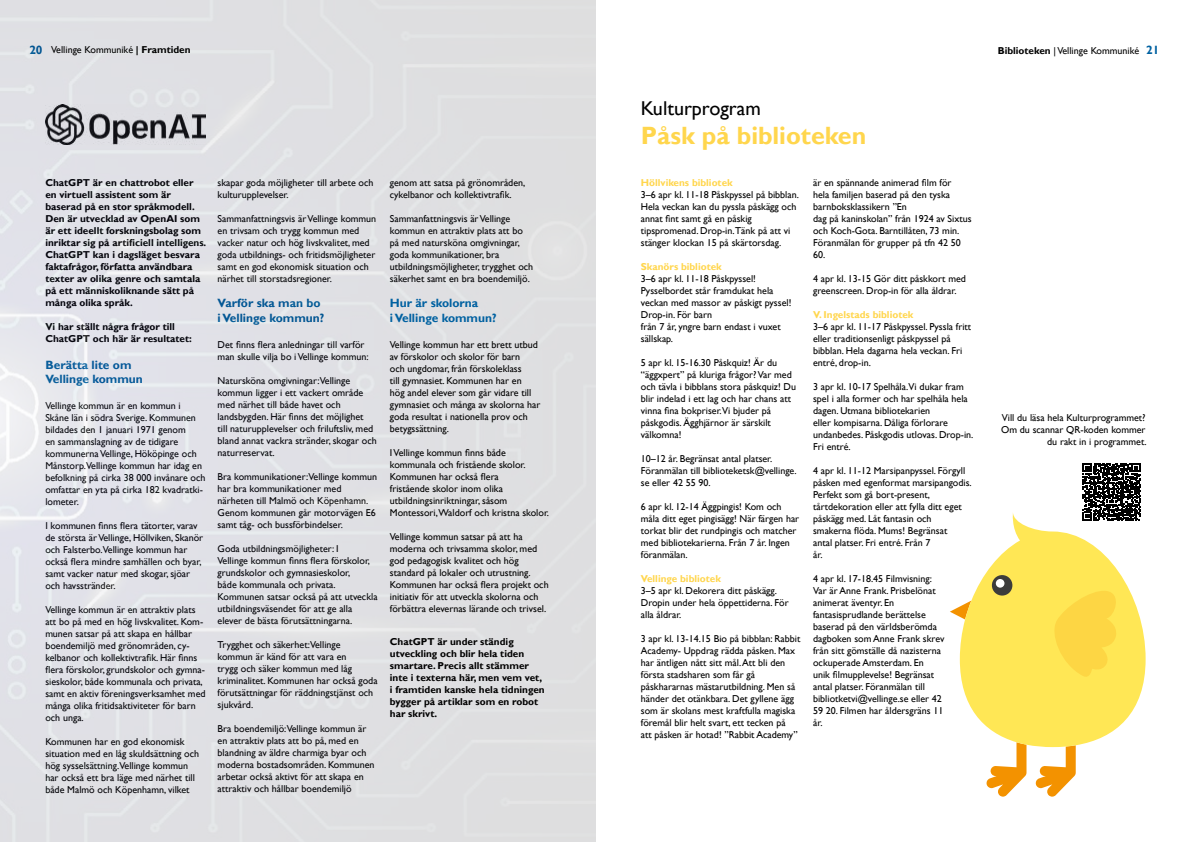
<style>
.page{position:relative;width:1191px;height:842px;background:#fff}
.page>*{position:absolute;margin:0;border:0;box-sizing:border-box;transform-origin:0 0}
.t1{font:700 25px "Gill Sans";color:#ffd64d}
.t2{font:20px "Gill Sans";color:#000}
.t3{font:700 12px/14.4px "Gill Sans";color:#0061a1}
.t4{font:10px/12px "Gill Sans";color:#000}
.t5{font:700 10px/12px "Gill Sans";color:#000}
.t6{font:700 10px "Gill Sans";color:#ffd64d}
.s1{font-weight:700}
</style>
<div class="page">
<img style="left:0;top:0;width:595px;height:842px">
<svg style="left:986px;top:747px;width:40px;height:50px"></svg>
<svg style="left:1035px;top:747px;width:40px;height:50px"></svg>
<svg style="left:950px;top:607px;width:9px;height:10px"></svg>
<svg style="left:959px;top:513px;width:186px;height:234px;fill:#ffe755"></svg>
<div style="left:992px;top:575px;width:20px;height:21px;background:#3c3c3b;border-radius:50%"></div>
<div style="left:995px;top:579px;width:9px;height:9px;background:#fff;border-radius:50%"></div>
<svg style="left:1049px;top:589px;width:73px;height:91px;background:#fddd4b"></svg>
<svg style="left:1082px;top:463px;width:58px;height:58px"></svg>
<p class="t3" style="left:29px;top:43px;width:15px">20</p>
<p class="t3" style="left:1146px;top:43px;width:15px">21</p>
<p class="t4" style="left:51px;top:44px;width:141px">Vellinge Kommuniké <span class="s1">| Framtiden</span></p>
<p class="t4" style="left:997px;top:45px;width:143px"><span class="s1">Biblioteken</span> | Vellinge Kommuniké</p>
<p class="t5" style="left:45px;top:177px;width:162px">ChatGPT är en chattrobot eller en virtuell assistent som är baserad på en stor språkmodell.<br>Den är utvecklad av OpenAI som är ett ideellt forskningsbolag som inriktar sig på artificiell intelligens.<br>ChatGPT kan i dagsläget besvara faktafrågor, författa användbara texter av olika genre och samtala på ett människoliknande sätt på många olika språk.</p>
<p class="t5" style="left:45px;top:321px;width:148px">Vi har ställt några frågor till<br>ChatGPT och här är resultatet:</p>
<p class="t3" style="left:45px;top:358px;width:99px">Berätta lite om<br>Vellinge kommun</p>
<p class="t4" style="left:45px;top:400px;width:162px">Vellinge kommun är en kommun i<br>Skåne län i södra Sverige. Kommunen bildades den 1 januari 1971 genom<br>en sammanslagning av de tidigare kommunerna Vellinge, Hököpinge och<br>Månstorp.Vellinge kommun har idag en befolkning på cirka 38 000 invånare och omfattar en yta på cirka 182 kvadratki&shy;lometer.</p>
<p class="t4" style="left:45px;top:520px;width:159px">I kommunen finns flera tätorter, varav de största är Vellinge, Höllviken, Skanör och Falsterbo.Vellinge kommun har också flera mindre samhällen och byar, samt vacker natur med skogar, sjöar och havsstränder.</p>
<p class="t4" style="left:45px;top:604px;width:162px">Vellinge kommun är en attraktiv plats att bo på med en hög livskvalitet. Kom&shy;munen satsar på att skapa en hållbar boendemiljö med grönområden, cy&shy;kelbanor och kollektivtrafik. Här finns flera förskolor, grundskolor och gymna&shy;sieskolor, både kommunala och privata, samt en aktiv föreningsverksamhet med många olika fritidsaktiviteter för barn och unga.</p>
<p class="t4" style="left:45px;top:736px;width:155px">Kommunen har en god ekonomisk situation med en låg skuldsättning och hög sysselsättning.Vellinge kommun har också ett bra läge med närhet till både Malmö och Köpenhamn, vilket</p>
<p class="t4" style="left:218px;top:177px;width:157px">skapar goda möjligheter till arbete och kulturupplevelser.</p>
<p class="t4" style="left:218px;top:213px;width:160px">Sammanfattningsvis är Vellinge kommun en trivsam och trygg kommun med vacker natur och hög livskvalitet, med goda utbildnings- och fritidsmöjligheter samt en god ekonomisk situation och närhet till storstadsregioner.</p>
<p class="t3" style="left:218px;top:296px;width:108px">Varför ska man bo i Vellinge kommun?</p>
<p class="t4" style="left:218px;top:339px;width:152px">Det finns flera anledningar till varför man skulle vilja bo i Vellinge kommun:</p>
<p class="t4" style="left:218px;top:375px;width:161px">Natursköna omgivningar:Vellinge kommun ligger i ett vackert område med närhet till både havet och landsbygden. Här finns det möjlighet<br>till naturupplevelser och friluftsliv, med bland annat vackra stränder, skogar och naturreservat.</p>
<p class="t4" style="left:218px;top:471px;width:161px">Bra kommunikationer:Vellinge kommun har bra kommunikationer med närheten till Malmö och Köpenhamn.<br>Genom kommunen går motorvägen E6 samt tåg- och bussförbindelser.</p>
<p class="t4" style="left:218px;top:543px;width:161px">Goda utbildningsmöjligheter: I<br>Vellinge kommun finns flera förskolor, grundskolor och gymnasieskolor,<br>både kommunala och privata.<br>Kommunen satsar också på att utveckla utbildningsväsendet för att ge alla elever de bästa förutsättningarna.</p>
<p class="t4" style="left:218px;top:639px;width:161px">Trygghet och säkerhet:Vellinge kommun är känd för att vara en<br>trygg och säker kommun med låg kriminalitet. Kommunen har också goda förutsättningar för räddningstjänst och sjukvård.</p>
<p class="t4" style="left:218px;top:723px;width:158px">Bra boendemiljö:Vellinge kommun är en attraktiv plats att bo på, med en blandning av äldre charmiga byar och moderna bostadsområden. Kommunen arbetar också aktivt för att skapa en attraktiv och hållbar boendemiljö</p>
<p class="t4" style="left:390px;top:177px;width:137px">genom att satsa på grönområden, cykelbanor och kollektivtrafik.</p>
<p class="t4" style="left:390px;top:213px;width:145px">Sammanfattningsvis är Vellinge kommun en attraktiv plats att bo på med natursköna omgivningar, goda kommunikationer, bra utbildningsmöjligheter, trygghet och säkerhet samt en bra boendemiljö.</p>
<p class="t3" style="left:390px;top:296px;width:108px">Hur är skolorna<br>i Vellinge kommun?</p>
<p class="t4" style="left:390px;top:339px;width:152px">Vellinge kommun har ett brett utbud av förskolor och skolor för barn<br>och ungdomar, från förskoleklass<br>till gymnasiet. Kommunen har en<br>hög andel elever som går vidare till gymnasiet och många av skolorna har goda resultat i nationella prov och betygssättning.</p>
<p class="t4" style="left:390px;top:447px;width:161px">I Vellinge kommun finns både kommunala och fristående skolor.<br>Kommunen har också flera<br>fristående skolor inom olika utbildningsinriktningar, såsom<br>Montessori,Waldorf och kristna skolor.</p>
<p class="t4" style="left:390px;top:531px;width:160px">Vellinge kommun satsar på att ha moderna och trivsamma skolor, med god pedagogisk kvalitet och hög standard på lokaler och utrustning.<br>Kommunen har också flera projekt och initiativ för att utveckla skolorna och förbättra elevernas lärande och trivsel.</p>
<p class="t5" style="left:390px;top:636px;width:156px">ChatGPT är under ständig utveckling och blir hela tiden smartare. Precis allt stämmer inte i texterna här, men vem vet, i framtiden kanske hela tidningen bygger på artiklar som en robot har skrivt.</p>
<h2 class="t2" style="left:641px;top:97px;width:121px">Kulturprogram</h2>
<h1 class="t1" style="left:641px;top:120px;width:227px">Påsk på biblioteken</h1>
<p class="t6" style="left:641px;top:177px;width:93px">Höllvikens bibliotek</p>
<p class="t4" style="left:641px;top:189px;width:160px">3–6 apr kl. 11-18 Påskpyssel på bibblan.<br>Hela veckan kan du pyssla påskägg och annat fint samt gå en påskig tipspromenad. Drop-in.Tänk på att vi stänger klockan 15 på skärtorsdag.</p>
<p class="t6" style="left:641px;top:261px;width:82px">Skanörs bibliotek</p>
<p class="t4" style="left:641px;top:273px;width:152px">3–6 apr kl. 11-18 Påskpyssel!<br>Pysselbordet står framdukat hela veckan med massor av påskigt pyssel!<br>Drop-in. För barn<br>från 7 år, yngre barn endast i vuxet sällskap.</p>
<p class="t4" style="left:641px;top:357px;width:157px">5 apr kl. 15-16.30 Påskquiz! Är du “äggxpert” på kluriga frågor? Var med och tävla i bibblans stora påskquiz! Du blir indelad i ett lag och har chans att vinna fina bokpriser.Vi bjuder på påskgodis. Ägghjärnor är särskilt välkomna!</p>
<p class="t4" style="left:641px;top:453px;width:157px">10–12 år. Begränsat antal platser.<br>Föranmälan till biblioteketsk@vellinge. se eller 42 55 90.</p>
<p class="t4" style="left:641px;top:501px;width:160px">6 apr kl. 12-14 Äggpingis! Kom och måla ditt eget pingisägg! När färgen har torkat blir det rundpingis och matcher med bibliotekarierna. Från 7 år. Ingen föranmälan.</p>
<p class="t6" style="left:641px;top:573px;width:81px">Vellinge bibliotek</p>
<p class="t4" style="left:641px;top:585px;width:149px">3–5 apr kl. Dekorera ditt påskägg.<br>Dropin under hela öppettiderna. För alla åldrar.</p>
<p class="t4" style="left:641px;top:633px;width:161px">3 apr kl. 13-14.15 Bio på bibblan: Rabbit Academy- Uppdrag rädda påsken. Max har äntligen nått sitt mål. Att bli den första stadsharen som får gå påskhararnas mästarutbildning. Men så händer det otänkbara. Det gyllene ägg som är skolans mest kraftfulla magiska föremål blir helt svart, ett tecken på<br>att påsken är hotad! ”Rabbit Academy”</p>
<p class="t4" style="left:813px;top:177px;width:160px">är en spännande animerad film för<br>hela familjen baserad på den tyska barnboksklassikern ”En<br>dag på kaninskolan” från 1924 av Sixtus och Koch-Gota. Barntillåten, 73 min.<br>Föranmälan för grupper på tfn 42 50<br>60.</p>
<p class="t4" style="left:813px;top:273px;width:154px">4 apr kl. 13-15 Gör ditt påskkort med greenscreen. Drop-in för alla åldrar.</p>
<p class="t6" style="left:813px;top:309px;width:102px">V. Ingelstads bibliotek</p>
<p class="t4" style="left:813px;top:321px;width:160px">3–6 apr kl. 11-17 Påskpyssel. Pyssla fritt eller traditionsenligt påskpyssel på bibblan. Hela dagarna hela veckan. Fri entré, drop-in.</p>
<p class="t4" style="left:813px;top:381px;width:162px">3 apr kl. 10-17 Spelhåla.Vi dukar fram spel i alla former och har spelhåla hela dagen. Utmana bibliotekarien<br>eller kompisarna. Dåliga förlorare undanbedes. Påskgodis utlovas. Drop-in.<br>Fri entré.</p>
<p class="t4" style="left:813px;top:465px;width:160px">4 apr kl. 11-12 Marsipanpyssel. Förgyll påsken med egenformat marsipangodis.<br>Perfekt som gå bort-present, tårtdekoration eller att fylla ditt eget påskägg med. Låt fantasin och smakerna flöda. Mums! Begränsat<br>antal platser. Fri entré. Från 7<br>år.</p>
<p class="t4" style="left:813px;top:573px;width:133px">4 apr kl. 17-18.45 Filmvisning:<br>Var är Anne Frank. Prisbelönat animerat äventyr. En fantasisprudlande berättelse baserad på den världsberömda dagboken som Anne Frank skrev från sitt gömställe då nazisterna ockuperade Amsterdam. En<br>unik filmupplevelse! Begränsat antal platser. Föranmälan till bibliotketvi@vellinge.se eller 42<br>59 20. Filmen har åldersgräns 11 år.</p>
<p class="t4" style="left:1001px;top:411px;width:147px;text-align:right">Vill du läsa hela Kulturprogrammet?<br>Om du scannar QR-koden kommer du rakt in i programmet.</p>
</div>
